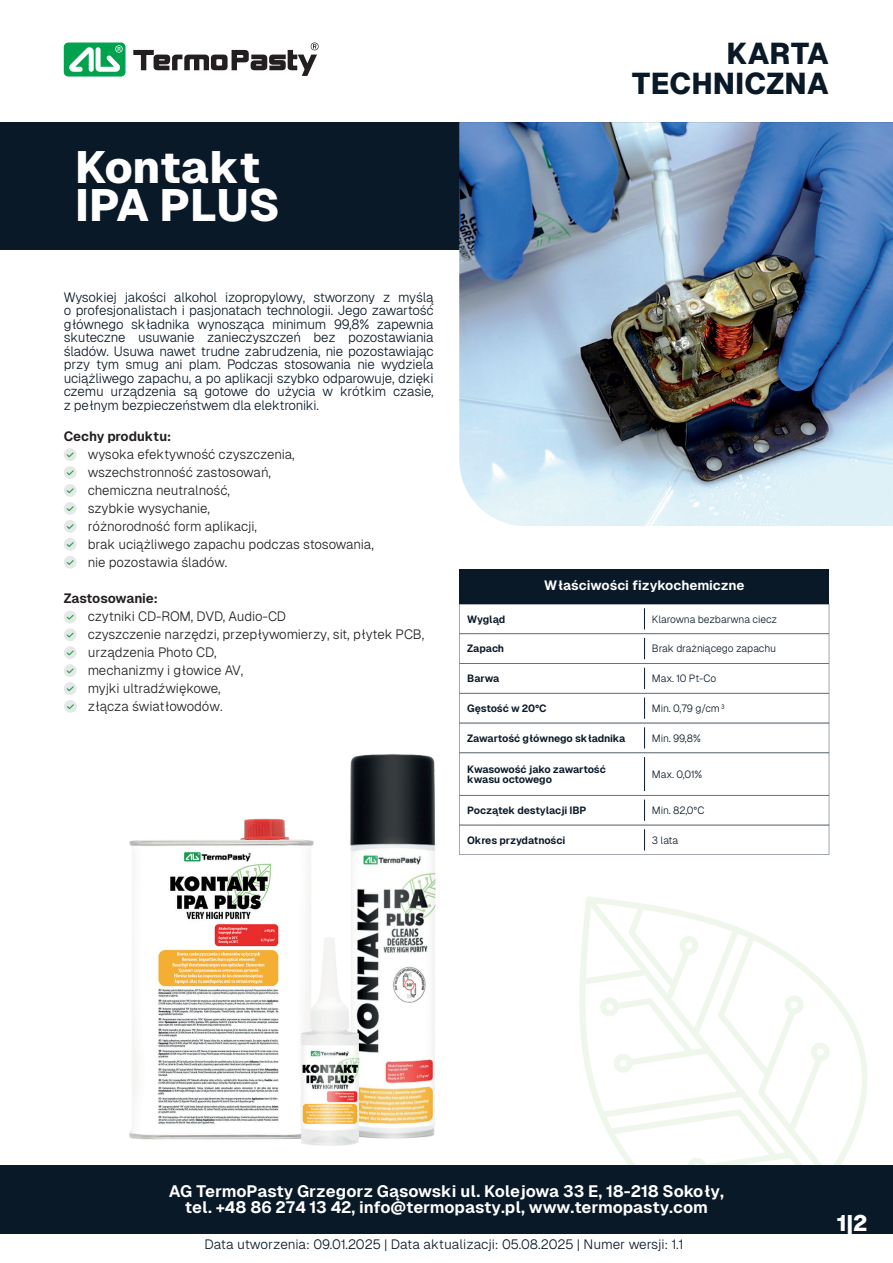
<style>
.page{position:relative;width:893px;height:1263px;background:#fff}
.page>*{position:absolute;margin:0;border:0;box-sizing:border-box;transform-origin:0 0}
.t1{font:900 45px/38.2px "Geist";letter-spacing:-.005em;color:#fff}
.t2{font:900 30px/30px "Geist";color:#0a1928;text-align:right}
.t3{font:900 22.5px "Geist";color:#fff}
.t4{font:700 16.5px/16.5px "Geist";letter-spacing:-.01em;color:#fff;text-align:center}
.t5{font:300 13.5px/13.5px "Geist";letter-spacing:-.015em;color:#0a1928;text-align:justify}
.t6{font:300 13.5px/18px "Geist";letter-spacing:-.01em;color:#231f20}
.t7{font:700 13.5px "Geist";letter-spacing:-.015em;color:#231f20}
.t8{font:700 13.5px "Geist";color:#fff}
.t9{font:700 10.5px/10.5px "Geist";letter-spacing:-.015em;color:#0a1928}
.t10{font:300 10.5px "Geist";letter-spacing:-.01em;color:#0a1928}
</style>
<div class="page">
<svg style="left:579px;top:897px;width:288px;height:268px"></svg>
<div style="left:64px;top:43px;width:61px;height:34px;background:#00a24e;border-radius:5px"></div>
<svg style="left:69px;top:45px;width:54px;height:27px"></svg>
<svg style="left:133px;top:43px;width:186px;height:33px"></svg>
<div style="left:0;top:122px;width:893px;height:128px;background:#0a1928"></div>
<div style="left:459px;top:570px;width:370px;height:34px;background:#0a1928"></div>
<svg style="left:459px;top:604px;width:370px;height:251px"></svg>
<div style="left:0;top:1165px;width:893px;height:68px;background:#0a1928"></div>
<img style="left:459px;top:122px;width:434px;height:404px">
<div style="left:64px;top:466px;width:13px;height:13px;background:#e6e7e9;border-radius:50%"></div>
<svg style="left:66px;top:470px;width:8px;height:6px"></svg>
<div style="left:64px;top:484px;width:13px;height:13px;background:#e6e7e9;border-radius:50%"></div>
<svg style="left:66px;top:488px;width:8px;height:6px"></svg>
<div style="left:64px;top:502px;width:13px;height:13px;background:#e6e7e9;border-radius:50%"></div>
<svg style="left:66px;top:506px;width:8px;height:5px"></svg>
<div style="left:64px;top:520px;width:13px;height:13px;background:#e6e7e9;border-radius:50%"></div>
<svg style="left:66px;top:524px;width:8px;height:5px"></svg>
<div style="left:64px;top:556px;width:13px;height:13px;background:#e6e7e9;border-radius:50%"></div>
<svg style="left:66px;top:560px;width:8px;height:5px"></svg>
<div style="left:64px;top:538px;width:13px;height:13px;background:#e6e7e9;border-radius:50%"></div>
<svg style="left:66px;top:542px;width:8px;height:5px"></svg>
<div style="left:64px;top:610px;width:13px;height:13px;background:#e6e7e9;border-radius:50%"></div>
<svg style="left:66px;top:614px;width:8px;height:6px"></svg>
<div style="left:64px;top:628px;width:13px;height:13px;background:#e6e7e9;border-radius:50%"></div>
<svg style="left:66px;top:632px;width:8px;height:6px"></svg>
<div style="left:64px;top:646px;width:13px;height:13px;background:#e6e7e9;border-radius:50%"></div>
<svg style="left:66px;top:650px;width:8px;height:6px"></svg>
<div style="left:64px;top:664px;width:13px;height:13px;background:#e6e7e9;border-radius:50%"></div>
<svg style="left:66px;top:668px;width:8px;height:6px"></svg>
<div style="left:64px;top:700px;width:13px;height:13px;background:#e6e7e9;border-radius:50%"></div>
<svg style="left:67px;top:704px;width:7px;height:5px"></svg>
<div style="left:64px;top:682px;width:13px;height:13px;background:#e6e7e9;border-radius:50%"></div>
<svg style="left:66px;top:686px;width:8px;height:6px"></svg>
<img style="left:129px;top:737px;width:360px;height:409px">
<div style="left:64px;top:448px;width:13px;height:13px;background:#e6e7e9;border-radius:50%"></div>
<svg style="left:66px;top:452px;width:8px;height:6px"></svg>
<h1 class="t1" style="left:75px;top:147px;width:206px">Kontakt<br>IPA PLUS</h1>
<p class="t5" style="left:64px;top:290px;width:371px">Wysokiej jakości alkohol izopropylowy, stworzony z myślą o profesjonalistach i pasjonatach technologii. Jego zawartość głównego składnika wynosząca minimum 99,8% zapewnia skuteczne usuwanie zanieczyszczeń bez pozostawiania śladów. Usuwa nawet trudne zabrudzenia, nie pozostawiając przy tym smug ani plam. Podczas stosowania nie wydziela uciążliwego zapachu, a po aplikacji szybko odparowuje, dzięki czemu urządzenia są gotowe do użycia w krótkim czasie, z pełnym bezpieczeństwem dla elektroniki.</p>
<p class="t7" style="left:64px;top:428px;width:109px">Cechy produktu:</p>
<p class="t6" style="left:88px;top:445px;width:288px">wysoka efektywność czyszczenia, wszechstronność zastosowań,<br>chemiczna neutralność,<br>szybkie wysychanie,<br>różnorodność form aplikacji,<br>brak uciążliwego zapachu podczas stosowania, nie pozostawia śladów.</p>
<p class="t7" style="left:64px;top:590px;width:96px">Zastosowanie:</p>
<p class="t6" style="left:88px;top:607px;width:338px">czytniki CD-ROM, DVD, Audio-CD<br>czyszczenie narzędzi, przepływomierzy, sit, płytek PCB, urządzenia Photo CD,<br>mechanizmy i głowice AV,<br>myjki ultradźwiękowe,<br>złącza światłowodów.</p>
<h2 class="t2" style="left:632px;top:38px;width:199px">KARTA<br>TECHNICZNA</h2>
<p class="t8" style="left:544px;top:577px;width:202px">Właściwości fizykochemiczne</p>
<p class="t9" style="left:467px;top:613px;width:40px">Wygląd</p>
<p class="t10" style="left:652px;top:613px;width:127px">Klarowna bezbarwna ciecz</p>
<p class="t9" style="left:467px;top:643px;width:38px">Zapach</p>
<p class="t10" style="left:652px;top:642px;width:126px">Brak drażniącego zapachu</p>
<p class="t9" style="left:467px;top:673px;width:34px">Barwa</p>
<p class="t10" style="left:652px;top:672px;width:66px">Max. 10 Pt-Co</p>
<p class="t9" style="left:467px;top:703px;width:81px">Gęstość w 20°C</p>
<p class="t10" style="left:652px;top:702px;width:76px">Min. 0,79 g/cm³</p>
<p class="t9" style="left:467px;top:732px;width:160px">Zawartość głównego składnika</p>
<p class="t10" style="left:652px;top:732px;width:50px">Min. 99,8%</p>
<p class="t9" style="left:467px;top:763px;width:140px">Kwasowość jako zawartość kwasu octowego</p>
<p class="t10" style="left:652px;top:768px;width:52px">Max. 0,01%</p>
<p class="t9" style="left:467px;top:805px;width:121px">Początek destylacji IBP</p>
<p class="t10" style="left:652px;top:804px;width:54px">Min. 82,0°C</p>
<p class="t9" style="left:467px;top:834px;width:99px">Okres przydatności</p>
<p class="t10" style="left:652px;top:834px;width:28px">3 lata</p>
<p class="t4" style="left:169px;top:1182px;width:557px">AG TermoPasty Grzegorz Gąsowski ul. Kolejowa 33 E, 18-218 Sokoły, tel. +48 86 274 13 42, info@termopasty.pl, www.termopasty.com</p>
<p class="t5" style="left:204px;top:1237px;width:480px">Data utworzenia: 09.01.2025 | Data aktualizacji: 05.08.2025 | Numer wersji: 1.1</p>
<h3 class="t3" style="left:837px;top:1209px;width:32px">1|2</h3>
</div>
